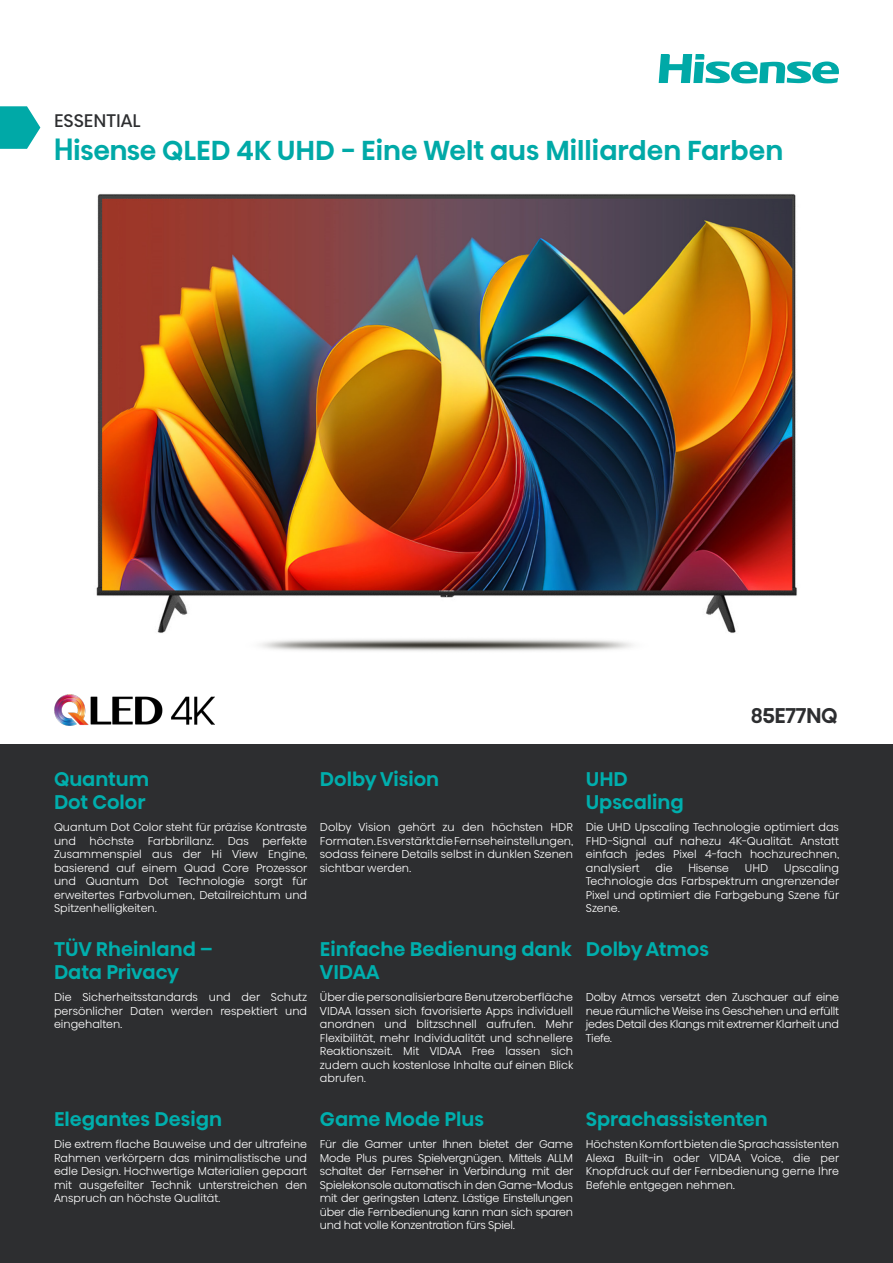
<style>
.page{position:relative;width:893px;height:1263px;background:#fff}
.page>*{position:absolute;margin:0;border:0;box-sizing:border-box;transform-origin:0 0}
.t1{font:500 27px "Hisense Alfabet";color:#00a9a7}
.t2{font:500 21px "Hisense Alfabet";letter-spacing:-.02em;color:#2d2e30}
.t3{font:500 19.5px/23.4px "Hisense Alfabet";color:#00afad}
.t4{font:18px "Hisense Alfabet";color:#2d2e30}
.t5{font:300 11.25px/13.5px "Hisense Alfabet";color:#fff;text-align:justify}
</style>
<div class="page">
<div style="left:0;top:744px;width:893px;height:519px;background:#2d2e30"></div>
<img style="left:96px;top:194px;width:701px;height:439px">
<img style="left:260px;top:639px;width:373px;height:12px">
<img style="left:54px;top:694px;width:161px;height:31px">
<svg style="left:659px;top:54px;width:180px;height:29px"></svg>
<svg style="left:0;top:106px;width:40px;height:43px;background:#2ab7b5"></svg>
<p class="t4" style="left:54px;top:106px;width:88px">ESSENTIAL</p>
<p class="t1" style="left:54px;top:130px;width:731px">Hisense QLED 4K UHD - Eine Welt aus Milliarden Farben</p>
<p class="t2" style="left:751px;top:700px;width:89px">85E77NQ</p>
<p class="t3" style="left:54px;top:766px;width:97px">Quantum<br>Dot Color</p>
<p class="t5" style="left:54px;top:819px;width:255px">Quantum Dot Color steht für präzise Kontraste und höchste Farbbrillanz. Das perfekte Zusammenspiel aus der Hi View Engine, basierend auf einem Quad Core Prozessor und Quantum Dot Technologie sorgt für erweitertes Farbvolumen, Detailreichtum und Spitzenhelligkeiten.</p>
<p class="t3" style="left:54px;top:936px;width:160px">TÜV Rheinland –<br>Data Privacy</p>
<p class="t5" style="left:54px;top:989px;width:255px">Die Sicherheitsstandards und der Schutz persönlicher Daten werden respektiert und eingehalten.</p>
<p class="t3" style="left:54px;top:1107px;width:169px">Elegantes Design</p>
<p class="t5" style="left:54px;top:1136px;width:255px">Die extrem flache Bauweise und der ultrafeine Rahmen verkörpern das minimalistische und edle Design. Hochwertige Materialien gepaart mit ausgefeilter Technik unterstreichen den Anspruch an höchste Qualität.</p>
<p class="t3" style="left:320px;top:766px;width:121px">Dolby Vision</p>
<p class="t5" style="left:320px;top:819px;width:255px">Dolby Vision gehört zu den höchsten HDR Formaten. Es verstärkt die Fernseheinstellungen, sodass feinere Details selbst in dunklen Szenen sichtbar werden.</p>
<p class="t3" style="left:320px;top:936px;width:253px">Einfache Bedienung dank<br>VIDAA</p>
<p class="t5" style="left:320px;top:989px;width:255px">Über die personalisierbare Benutzeroberfläche VIDAA lassen sich favorisierte Apps individuell anordnen und blitzschnell aufrufen. Mehr Flexibilität, mehr Individualität und schnellere Reaktionszeit. Mit VIDAA Free lassen sich zudem auch kostenlose Inhalte auf einen Blick abrufen.</p>
<p class="t3" style="left:320px;top:1107px;width:166px">Game Mode Plus</p>
<p class="t5" style="left:320px;top:1136px;width:255px">Für die Gamer unter Ihnen bietet der Game Mode Plus pures Spielvergnügen. Mittels ALLM schaltet der Fernseher in Verbindung mit der Spielekonsole automatisch in den Game-Modus mit der geringsten Latenz. Lästige Einstellungen über die Fernbedienung kann man sich sparen und hat volle Konzentration fürs Spiel.</p>
<p class="t3" style="left:586px;top:766px;width:100px">UHD<br>Upscaling</p>
<p class="t5" style="left:586px;top:819px;width:255px">Die UHD Upscaling Technologie optimiert das FHD-Signal auf nahezu 4K-Qualität. Anstatt einfach jedes Pixel 4-fach hochzurechnen, analysiert</p>
<p class="t5" style="left:586px;top:859px;width:255px;text-indent:198px">Upscaling Technologie das Farbspektrum angrenzender Pixel und optimiert die Farbgebung Szene für Szene.</p>
<p class="t5" style="left:656px;top:859px;width:19px">die</p>
<p class="t5" style="left:689px;top:859px;width:42px">Hisense</p>
<p class="t5" style="left:745px;top:859px;width:25px">UHD</p>
<p class="t3" style="left:586px;top:936px;width:125px">Dolby Atmos</p>
<p class="t5" style="left:586px;top:989px;width:255px">Dolby Atmos versetzt den Zuschauer auf eine neue räumliche Weise ins Geschehen und erfüllt jedes Detail des Klangs mit extremer Klarheit und Tiefe.</p>
<p class="t3" style="left:586px;top:1107px;width:183px">Sprachassistenten</p>
<p class="t5" style="left:586px;top:1136px;width:255px">Höchsten Komfort bieten die Sprachassistenten Alexa Built-in oder VIDAA Voice, die per Knopfdruck auf der Fernbedienung gerne Ihre Befehle entgegen nehmen.</p>
</div>
